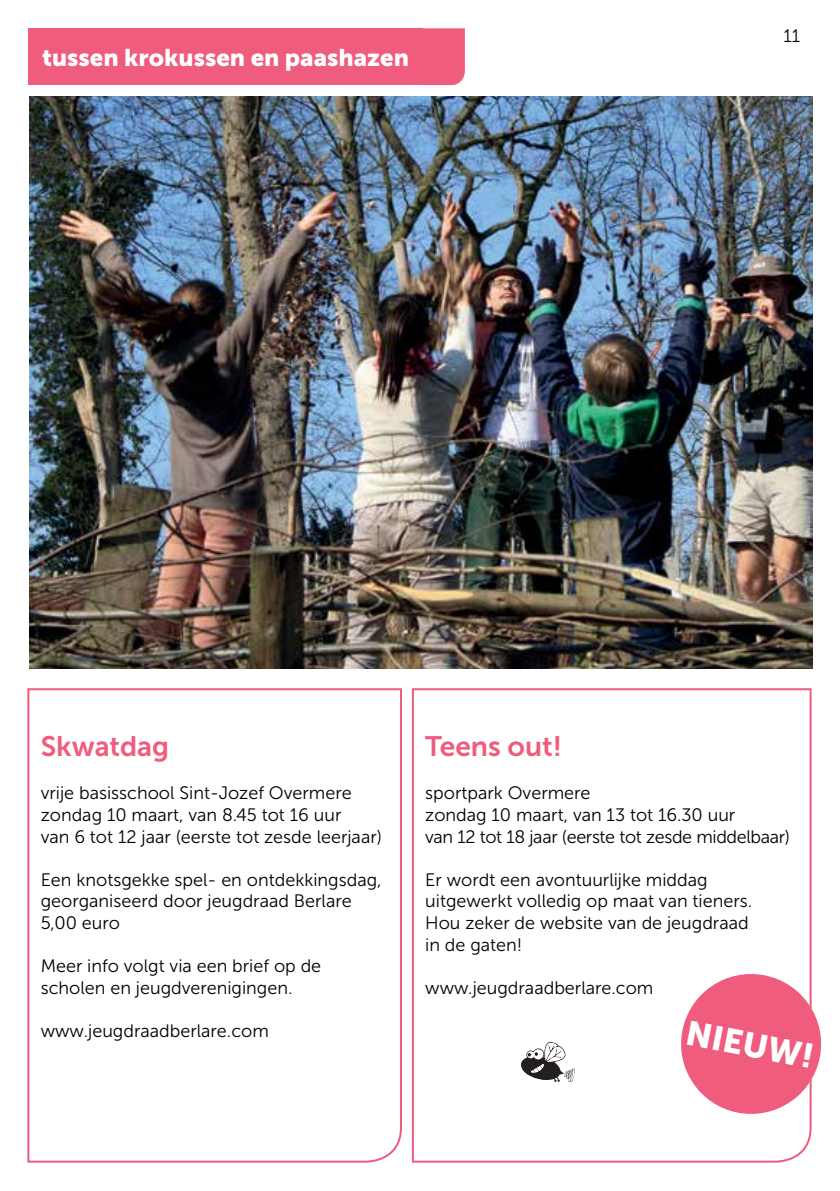
<style>
.page{position:relative;width:840px;height:1191px;background:#fff}
.page>*{position:absolute;margin:0;border:0;box-sizing:border-box;transform-origin:0 0}
.t1{font:34px "Museo Sans 900";color:#fff}
.t2{font:28px "Museo Sans 700";color:#ef5c7d}
.t3{font:24px "Museo Sans 900";color:#fff}
.t4{font:18px/21.6px "Museo Sans 300";color:#000}
</style>
<div class="page">
<svg style="left:27px;top:688px;width:375px;height:475px"></svg>
<div style="left:422px;top:28px;width:42px;height:57px;background:#ef5c7d"></div>
<div style="left:28px;top:28px;width:394px;height:57px;background:#ef5c7d"></div>
<svg style="left:411px;top:688px;width:401px;height:475px"></svg>
<img style="left:29px;top:96px;width:783px;height:572px">
<svg style="left:674px;top:968px;width:148px;height:152px"></svg>
<h3 class="t3" style="left:42px;top:44px;width:368px">tussen krokussen en paashazen</h3>
<p class="t4" style="left:783px;top:25px;width:18px">11</p>
<h2 class="t2" style="left:41px;top:731px;width:130px">Skwatdag</h2>
<p class="t4" style="left:41px;top:782px;width:342px">vrije basisschool Sint-Jozef Overmere zondag 10 maart, van 8.45 tot 16 uur<br>van 6 tot 12 jaar (eerste tot zesde leerjaar)</p>
<p class="t4" style="left:41px;top:869px;width:342px">Een knotsgekke spel- en ontdekkingsdag, georganiseerd door jeugdraad Berlare<br>5,00 euro</p>
<p class="t4" style="left:41px;top:955px;width:282px">Meer info volgt via een brief op de scholen en jeugdverenigingen.</p>
<p class="t4" style="left:41px;top:1020px;width:229px">www.jeugdraadberlare.com</p>
<h2 class="t2" style="left:425px;top:731px;width:138px">Teens out!</h2>
<p class="t4" style="left:425px;top:782px;width:366px">sportpark Overmere<br>zondag 10 maart, van 13 tot 16.30 uur<br>van 12 tot 18 jaar (eerste tot zesde middelbaar)</p>
<p class="t4" style="left:425px;top:869px;width:328px">Er wordt een avontuurlijke middag uitgewerkt volledig op maat van tieners.<br>Hou zeker de website van de jeugdraad in de gaten!</p>
<p class="t4" style="left:425px;top:977px;width:229px">www.jeugdraadberlare.com</p>
<h1 class="t1" style="left:689px;top:1013px;width:131px;rotate:11deg">NIEUW!</h1>
</div>
